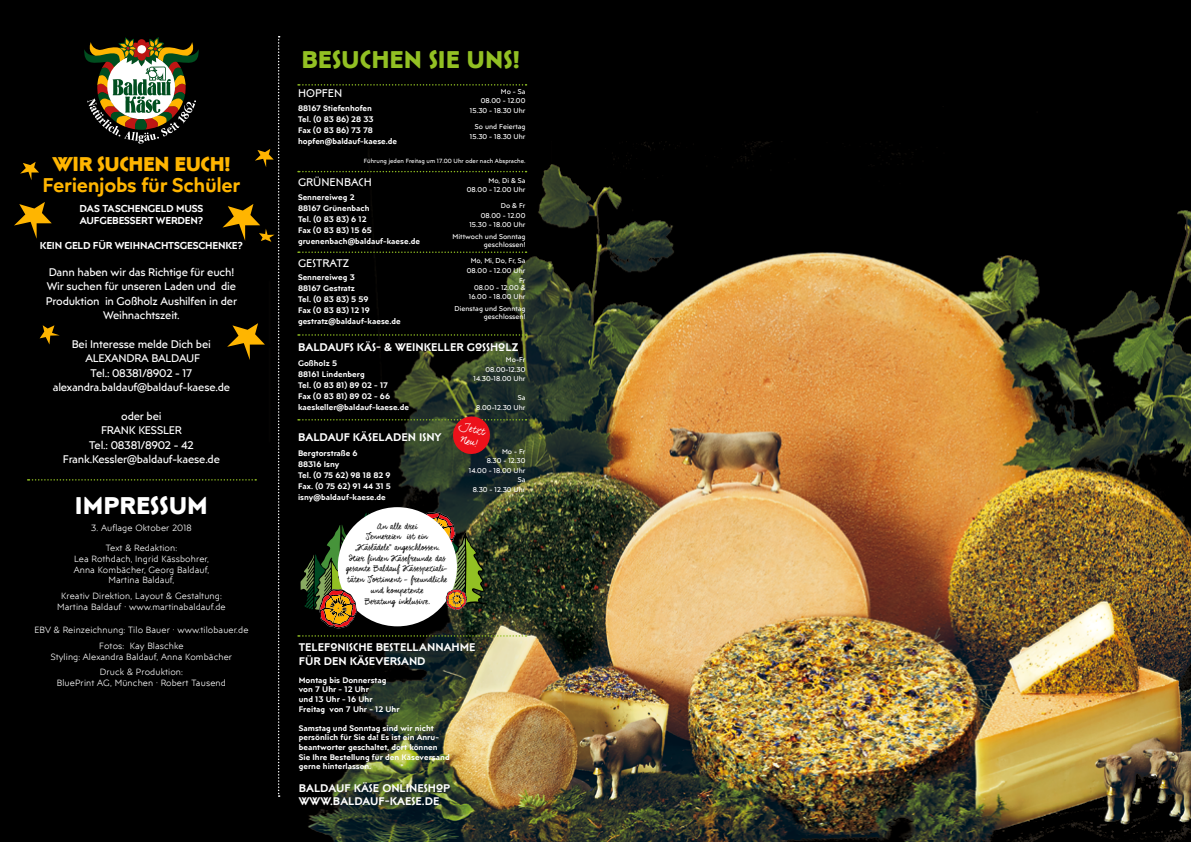
<style>
.page{position:relative;width:1191px;height:842px;background:#fff}
.page>*{position:absolute;margin:0;border:0;box-sizing:border-box;transform-origin:0 0}
.t1{font:700 24px "Posterama 1901";color:#92c023}
.t2{font:700 24px "Posterama 1901";color:#fff}
.t3{font:600 19.7px "Posterama Text";letter-spacing:-.02em;color:#ffb500}
.t4{font:900 19.7px "Posterama 1901";letter-spacing:-.02em;color:#ffb500}
.t5{font:11px/14.4px "Posterama Text";letter-spacing:-.02em;color:#fff;text-align:center}
.t6{font:600 11px/13.7px "Posterama 1901";color:#fff}
.t7{font:11px "Posterama 1901";color:#fff}
.t8{font:600 10px/12.4px "Posterama Text";letter-spacing:-.02em;color:#fff}
.t9{font:9.4px/12.7px "Coalhand Luke";color:#fff;text-align:center}
.t10{font:300 9px/10.8px "Posterama Text";letter-spacing:.01em;color:#fff;text-align:center}
.t11{font:600 8px/11px "Posterama Text";color:#fff}
.t12{font:7.9px/10.7px "Coalhand Luke";color:#000;text-align:center}
.t13{font:7px/9.5px "Posterama Text";color:#fff;text-align:right}
.t14{font:6px "Posterama Text";color:#fff}
</style>
<div class="page">
<img style="left:0;top:0;width:1191px;height:842px">
<svg style="left:298px;top:84px;width:228px;height:2px"></svg>
<svg style="left:298px;top:171px;width:228px;height:1px"></svg>
<svg style="left:298px;top:251px;width:228px;height:2px"></svg>
<svg style="left:298px;top:334px;width:228px;height:2px"></svg>
<svg style="left:298px;top:635px;width:228px;height:2px"></svg>
<svg style="left:298px;top:414px;width:228px;height:42px;background:#2f1d15"></svg>
<div style="left:338px;top:507px;width:119px;height:119px;background:#fff;border-radius:50%"></div>
<img style="left:421px;top:512px;width:67px;height:98px">
<svg style="left:298px;top:500px;width:95px;height:128px"></svg>
<div style="left:9px;top:36px;width:271px;height:761px;background:#000"></div>
<h2 class="t4" style="left:52px;top:150px;width:179px">WIR SUCHEN EUCH!</h2>
<h2 class="t3" style="left:42px;top:172px;width:200px">Ferienjobs für Schüler</h2>
<p class="t8" style="left:80px;top:202px;width:125px">DAS TASCHENGELD MUSS<br>AUFGEBESSERT WERDEN?</p>
<p class="t8" style="left:40px;top:239px;width:205px">KEIN GELD FÜR WEIHNACHTSGESCHENKE?</p>
<h3 class="t5" style="left:46px;top:265px;width:193px">Dann haben wir das Richtige für euch!<br>Wir suchen für unseren Laden und die<br>Produktion in Goßholz Aushilfen in der<br>Weihnachtszeit.</h3>
<h3 class="t5" style="left:53px;top:337px;width:179px">Bei Interesse melde Dich bei<br>ALEXANDRA BALDAUF<br>Tel.: 08381/8902 - 17 alexandra.baldauf@baldauf-kaese.de</h3>
<h3 class="t5" style="left:63px;top:409px;width:159px">oder bei<br>FRANK KESSLER<br>Tel.: 08381/8902 - 42<br>Frank.Kessler@baldauf-kaese.de</h3>
<h1 class="t2" style="left:75px;top:489px;width:134px">IMPRESSUM</h1>
<p class="t10" style="left:91px;top:522px;width:102px">3. Auflage Oktober 2018</p>
<p class="t10" style="left:74px;top:542px;width:137px">Text &amp; Redaktion:<br>Lea Rothdach, Ingrid Kässbohrer,<br>Anna Kombächer, Georg Baldauf,<br>Martina Baldauf,</p>
<p class="t10" style="left:57px;top:590px;width:170px">Kreativ Direktion, Layout &amp; Gestaltung:<br>Martina Baldauf · www.martinabaldauf.de</p>
<p class="t10" style="left:34px;top:622px;width:216px;line-height:15.6px">EBV &amp; Reinzeichnung: Tilo Bauer · www.tilobauer.de<br>Fotos: Kay Blaschke</p>
<p class="t10" style="left:51px;top:648px;width:183px;line-height:15.6px">Styling: Alexandra Baldauf, Anna Kombächer<br>Druck &amp; Produktion:</p>
<p class="t10" style="left:57px;top:677px;width:170px">BluePrint AG, München · Robert Tausend</p>
<h1 class="t1" style="left:301px;top:42px;width:220px">BESUCHEN SIE UNS!</h1>
<p class="t13" style="left:470px;top:86px;width:57px">Mo - Sa<br>08.00 - 12.00<br>15.30 - 18.30 Uhr</p>
<p class="t13" style="left:470px;top:122px;width:57px">So und Feiertag<br>15.30 - 18.30 Uhr</p>
<p class="t14" style="left:364px;top:157px;width:163px">Führung jeden Freitag um 17.00 Uhr oder nach Absprache.</p>
<h3 class="t7" style="left:298px;top:86px;width:46px">HOPFEN</h3>
<p class="t11" style="left:298px;top:102px;width:101px">88167 Stiefenhofen<br>Tel. (0 83 86) 28 33<br>Fax (0 83 86) 73 78 hopfen@baldauf-kaese.de</p>
<h3 class="t7" style="left:298px;top:175px;width:75px">GRÜNENBACH</h3>
<p class="t11" style="left:298px;top:191px;width:123px">Sennereiweg 2<br>88167 Grünenbach<br>Tel. (0 83 83) 6 12<br>Fax (0 83 83) 15 65 gruenenbach@baldauf-kaese.de</p>
<h3 class="t7" style="left:298px;top:256px;width:53px">GESTRATZ</h3>
<p class="t11" style="left:298px;top:272px;width:104px">Sennereiweg 3<br>88167 Gestratz<br>Tel. (0 83 83) 5 59<br>Fax (0 83 83) 12 19 gestratz@baldauf-kaese.de</p>
<h3 class="t6" style="left:298px;top:340px;width:222px">BALDAUFS KÄS- &amp; WEINKELLER GOSSHOLZ</h3>
<p class="t11" style="left:298px;top:357px;width:112px">Goßholz 5<br>88161 Lindenberg<br>Tel. (0 83 81) 89 02 - 17<br>Fax (0 83 81) 89 02 - 66 kaeskeller@baldauf-kaese.de</p>
<p class="t13" style="left:467px;top:175px;width:60px">Mo, Di &amp; Sa<br>08.00 - 12.00 Uhr</p>
<p class="t13" style="left:469px;top:201px;width:58px">Do &amp; Fr<br>08.00 - 12.00<br>15.30 - 18.00 Uhr</p>
<p class="t13" style="left:452px;top:233px;width:74px;line-height:7.5px">Mittwoch und Sonntag geschlossen!</p>
<p class="t13" style="left:467px;top:256px;width:60px;text-align:center">Mo, Mi, Do, Fr, Sa<br>08.00 - 12.00 Uhr</p>
<p class="t13" style="left:474px;top:277px;width:53px;line-height:7px">Fr<br>08.00 - 12.00 &amp;</p>
<p class="t13" style="left:454px;top:291px;width:73px;line-height:12px">16.00 - 18.00 Uhr<br>Dienstag und Sonntag</p>
<p class="t13" style="left:484px;top:312px;width:43px">geschlossen!</p>
<p class="t13" style="left:473px;top:355px;width:54px">Mo-Fr<br>08.00-12.30<br>14.30-18.00 Uhr</p>
<p class="t13" style="left:476px;top:393px;width:51px">Sa<br>8.00-12.30 Uhr</p>
<p class="t9" style="left:461px;top:419px;width:28px;rotate:16deg">Jetzt<br>Neu!</p>
<h3 class="t6" style="left:298px;top:430px;width:145px">BALDAUF KÄSELADEN ISNY</h3>
<p class="t11" style="left:298px;top:448px;width:94px">Bergtorstraße 6<br>88316 Isny<br>Tel. (0 75 62) 98 18 82 9<br>Fax. (0 75 62) 91 44 31 5 isny@baldauf-kaese.de</p>
<p class="t13" style="left:469px;top:446px;width:58px">Mo - Fr<br>8.30 - 12.30<br>14.00 - 18.00 Uhr<br>Sa<br>8.30 - 12.30 Uhr</p>
<p class="t12" style="left:346px;top:521px;width:103px">An alle drei<br>Sennereien ist ein<br>„Käslädele“ angeschlossen.<br>Hier finden Käsefreunde das gesamte Baldauf Käsespeziali&shy;täten Sortiment – freundliche und kompetente<br>Beratung inklusive.</p>
<h3 class="t6" style="left:299px;top:640px;width:178px">TELEFONISCHE BESTELLANNAHME<br>FÜR DEN KÄSEVERSAND</h3>
<p class="t11" style="left:299px;top:675px;width:102px;line-height:9.6px">Montag bis Donnerstag von 7 Uhr - 12 Uhr<br>und 13 Uhr - 16 Uhr<br>Freitag von 7 Uhr - 12 Uhr</p>
<p class="t11" style="left:299px;top:723px;width:152px;line-height:9.6px">Samstag und Sonntag sind wir nicht persönlich für Sie da! Es ist ein Anru&shy;beantworter geschaltet, dort können Sie Ihre Bestellung für den Käseversand gerne hinterlassen.</p>
<h3 class="t6" style="left:299px;top:781px;width:153px;line-height:13.2px">BALDAUF KÄSE ONLINESHOP<br>WWW.BALDAUF-KAESE.DE</h3>
</div>
